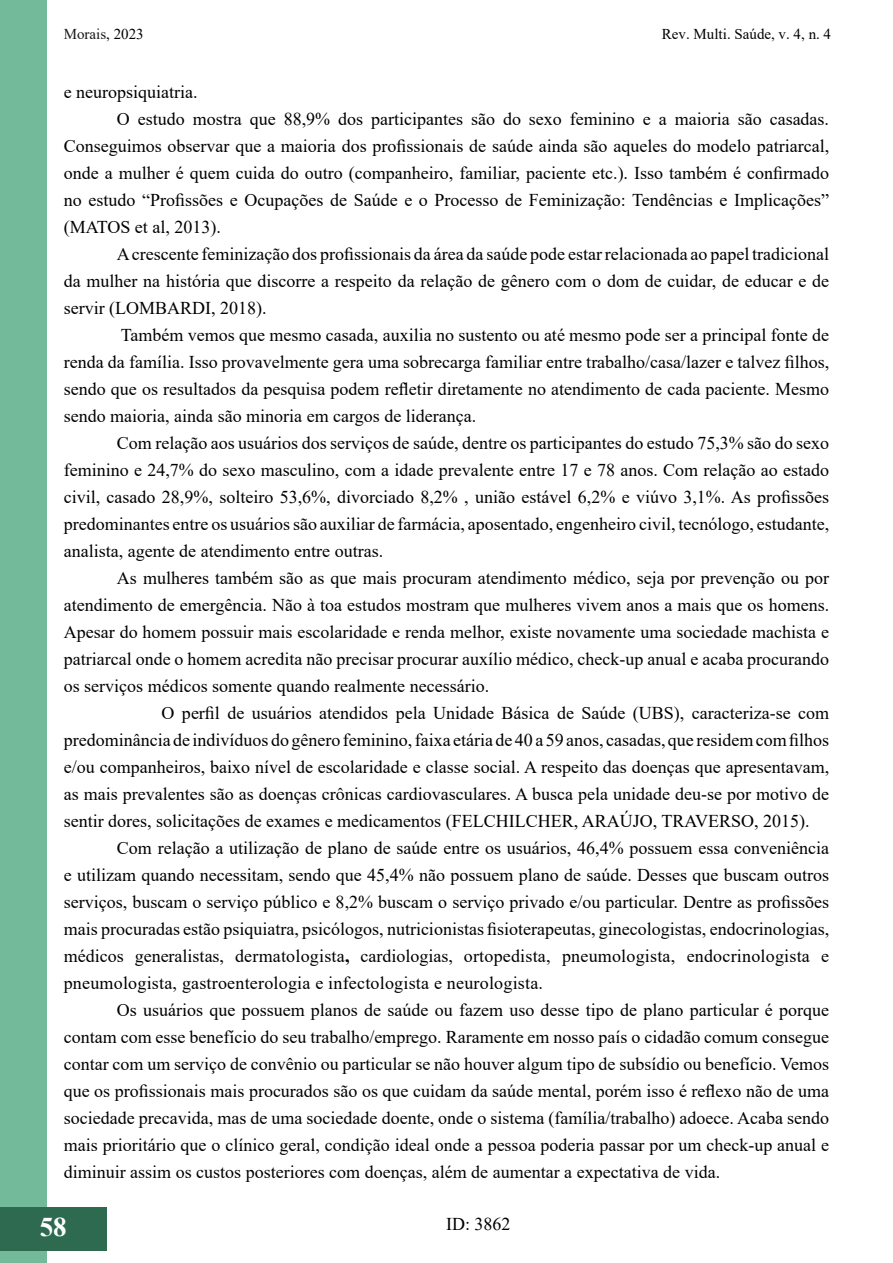
<style>
.page{position:relative;width:893px;height:1263px;background:#fff}
.page>*{position:absolute;margin:0;border:0;box-sizing:border-box;transform-origin:0 0}
.t1{font:700 27px "Times New Roman";color:#fff}
.t2{font:18px "Times New Roman";color:#000}
.t3{font:15px "Times New Roman";color:#000}
.t4{font:15px "Times New Roman";color:#181717}
.s1{color:#000}
.s2{font-weight:700}
</style>
<div class="page">
<div style="left:0;top:0;width:47px;height:1262px;background:#73ba9b"></div>
<hr style="left:892px;top:1207px;width:1px;height:43px;background:#2d6a4f">
<div style="left:0;top:1207px;width:106px;height:43px;background:#2d6a4f"></div>
<p class="t4" style="left:64px;top:24px;width:81px">Morais<span class="s1">, 2023</span></p>
<p class="t3" style="left:662px;top:24px;width:171px">Rev. Multi. Saúde, v. 4, n. 4</p>
<p class="t2" style="left:64px;top:79px;width:135px">e neuropsiquiatria.</p>
<p class="t2" style="left:117px;top:106px;width:714px">O estudo mostra que 88,9% dos participantes são do sexo feminino e a maioria são casadas.</p>
<p class="t2" style="left:64px;top:133px;width:767px">Conseguimos observar que a maioria dos profissionais de saúde ainda são aqueles do modelo patriarcal,</p>
<p class="t2" style="left:64px;top:160px;width:767px">onde a mulher é quem cuida do outro (companheiro, familiar, paciente etc.). Isso também é confirmado</p>
<p class="t2" style="left:64px;top:187px;width:767px">no estudo “Profissões e Ocupações de Saúde e o Processo de Feminização: Tendências e Implicações”</p>
<p class="t2" style="left:64px;top:214px;width:159px">(MATOS et al, 2013).</p>
<p class="t2" style="left:117px;top:241px;width:714px">A crescente feminização dos profissionais da área da saúde pode estar relacionada ao papel tradicional</p>
<p class="t2" style="left:64px;top:268px;width:767px">da mulher na história que discorre a respeito da relação de gênero com o dom de cuidar, de educar e de</p>
<p class="t2" style="left:64px;top:295px;width:204px">servir (LOMBARDI, 2018).</p>
<p class="t2" style="left:121px;top:322px;width:710px">Também vemos que mesmo casada, auxilia no sustento ou até mesmo pode ser a principal fonte de</p>
<p class="t2" style="left:64px;top:349px;width:767px">renda da família. Isso provavelmente gera uma sobrecarga familiar entre trabalho/casa/lazer e talvez filhos,</p>
<p class="t2" style="left:64px;top:376px;width:767px">sendo que os resultados da pesquisa podem refletir diretamente no atendimento de cada paciente. Mesmo</p>
<p class="t2" style="left:64px;top:403px;width:414px">sendo maioria, ainda são minoria em cargos de liderança.</p>
<p class="t2" style="left:117px;top:430px;width:714px">Com relação aos usuários dos serviços de saúde, dentre os participantes do estudo 75,3% são do sexo</p>
<p class="t2" style="left:64px;top:457px;width:767px">feminino e 24,7% do sexo masculino, com a idade prevalente entre 17 e 78 anos. Com relação ao estado</p>
<p class="t2" style="left:64px;top:484px;width:767px">civil, casado 28,9%, solteiro 53,6%, divorciado 8,2% , união estável 6,2% e viúvo 3,1%. As profissões</p>
<p class="t2" style="left:64px;top:511px;width:767px">predominantes entre os usuários são auxiliar de farmácia, aposentado, engenheiro civil, tecnólogo, estudante,</p>
<p class="t2" style="left:64px;top:538px;width:321px">analista, agente de atendimento entre outras.</p>
<p class="t2" style="left:117px;top:565px;width:714px">As mulheres também são as que mais procuram atendimento médico, seja por prevenção ou por</p>
<p class="t2" style="left:64px;top:592px;width:767px">atendimento de emergência. Não à toa estudos mostram que mulheres vivem anos a mais que os homens.</p>
<p class="t2" style="left:64px;top:619px;width:767px">Apesar do homem possuir mais escolaridade e renda melhor, existe novamente uma sociedade machista e</p>
<p class="t2" style="left:64px;top:646px;width:767px">patriarcal onde o homem acredita não precisar procurar auxílio médico, check-up anual e acaba procurando</p>
<p class="t2" style="left:64px;top:673px;width:427px">os serviços médicos somente quando realmente necessário.</p>
<p class="t2" style="left:162px;top:700px;width:669px">O perfil de usuários atendidos pela Unidade Básica de Saúde (UBS), caracteriza-se com</p>
<p class="t2" style="left:64px;top:727px;width:767px">predominância de indivíduos do gênero feminino, faixa etária de 40 a 59 anos, casadas, que residem com filhos</p>
<p class="t2" style="left:64px;top:754px;width:767px">e/ou companheiros, baixo nível de escolaridade e classe social. A respeito das doenças que apresentavam,</p>
<p class="t2" style="left:64px;top:781px;width:767px">as mais prevalentes são as doenças crônicas cardiovasculares. A busca pela unidade deu-se por motivo de</p>
<p class="t2" style="left:64px;top:808px;width:747px">sentir dores, solicitações de exames e medicamentos (FELCHILCHER, ARAÚJO, TRAVERSO, 2015).</p>
<p class="t2" style="left:117px;top:835px;width:714px">Com relação a utilização de plano de saúde entre os usuários, 46,4% possuem essa conveniência</p>
<p class="t2" style="left:64px;top:862px;width:767px">e utilizam quando necessitam, sendo que 45,4% não possuem plano de saúde. Desses que buscam outros</p>
<p class="t2" style="left:64px;top:889px;width:767px">serviços, buscam o serviço público e 8,2% buscam o serviço privado e/ou particular. Dentre as profissões</p>
<p class="t2" style="left:64px;top:916px;width:767px">mais procuradas estão psiquiatra, psicólogos, nutricionistas fisioterapeutas, ginecologistas, endocrinologias,</p>
<p class="t2" style="left:64px;top:943px;width:767px">médicos generalistas, dermatologista<span class="s2">,</span> cardiologias, ortopedista, pneumologista, endocrinologista e</p>
<p class="t2" style="left:64px;top:970px;width:481px">pneumologista, gastroenterologia e infectologista e neurologista.</p>
<p class="t2" style="left:117px;top:997px;width:714px">Os usuários que possuem planos de saúde ou fazem uso desse tipo de plano particular é porque</p>
<p class="t2" style="left:64px;top:1024px;width:767px">contam com esse benefício do seu trabalho/emprego. Raramente em nosso país o cidadão comum consegue</p>
<p class="t2" style="left:64px;top:1051px;width:767px">contar com um serviço de convênio ou particular se não houver algum tipo de subsídio ou benefício. Vemos</p>
<p class="t2" style="left:64px;top:1078px;width:767px">que os profissionais mais procurados são os que cuidam da saúde mental, porém isso é reflexo não de uma</p>
<p class="t2" style="left:64px;top:1105px;width:767px">sociedade precavida, mas de uma sociedade doente, onde o sistema (família/trabalho) adoece. Acaba sendo</p>
<p class="t2" style="left:64px;top:1132px;width:767px">mais prioritário que o clínico geral, condição ideal onde a pessoa poderia passar por um check-up anual e</p>
<p class="t2" style="left:64px;top:1159px;width:658px">diminuir assim os custos posteriores com doenças, além de aumentar a expectativa de vida.</p>
<h1 class="t1" style="left:40px;top:1207px;width:28px">58</h1>
<p class="t2" style="left:446px;top:1212px;width:66px">ID: 3862</p>
</div>
